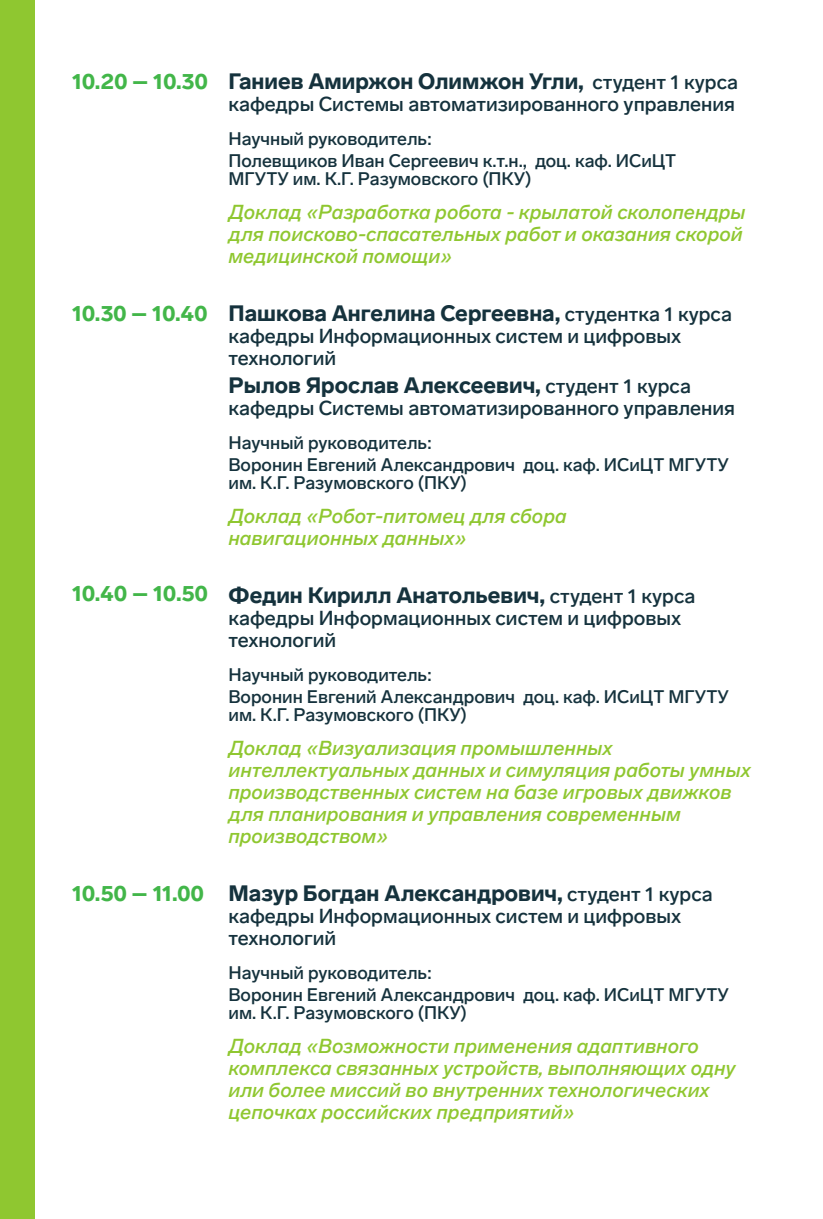
<style>
.page{position:relative;width:823px;height:1219px;background:#fff}
.page>*{position:absolute;margin:0;border:0;box-sizing:border-box;transform-origin:0 0}
.t1{font:900 22px "Lab Grotesque";color:#15323d}
.t2{font:900 22px "Lab Grotesque";color:#42b649}
.t3{font:italic 500 20px/22px "Lab Grotesque";color:#8fc730}
.t4{font:500 20px/22px "Lab Grotesque";color:#15323d}
.t5{font:500 18px/22px "Lab Grotesque";color:#15323d}
.s1{font-weight:500;font-size:20px}
</style>
<div class="page">
<div style="left:0;top:0;width:35px;height:1219px;background:#8fc730"></div>
<p class="t2" style="left:72px;top:68px;width:137px">10.20 – 10.30</p>
<p class="t2" style="left:72px;top:300px;width:137px">10.30 – 10.40</p>
<p class="t2" style="left:72px;top:580px;width:137px">10.40 – 10.50</p>
<p class="t2" style="left:72px;top:880px;width:133px">10.50 – 11.00</p>
<p class="t1" style="left:228px;top:68px;width:511px">Ганиев Амиржон Олимжон Угли, <span class="s1">студент 1 курса</span></p>
<p class="t4" style="left:228px;top:93px;width:507px">кафедры Системы автоматизированного управления</p>
<p class="t5" style="left:228px;top:127px;width:205px">Научный руководитель:</p>
<p class="t5" style="left:228px;top:149px;width:449px">Полевщиков Иван Сергеевич к.т.н., доц. каф. ИСиЦТ</p>
<p class="t5" style="left:228px;top:167px;width:304px">МГУТУ им. К.Г. Разумовского (ПКУ)</p>
<p class="t3" style="left:228px;top:201px;width:518px">Доклад «Разработка робота - крылатой сколопендры для поисково-спасательных работ и оказания скорой медицинской помощи»</p>
<p class="t1" style="left:228px;top:300px;width:505px">Пашкова Ангелина Сергеевна, <span class="s1">студентка 1 курса</span></p>
<p class="t4" style="left:228px;top:325px;width:454px">кафедры Информационных систем и цифровых технологий</p>
<p class="t1" style="left:228px;top:372px;width:463px">Рылов Ярослав Алексеевич, <span class="s1">студент 1 курса</span></p>
<p class="t4" style="left:228px;top:397px;width:507px">кафедры Системы автоматизированного управления</p>
<p class="t5" style="left:228px;top:431px;width:501px">Научный руководитель:<br>Воронин Евгений Александрович доц. каф. ИСиЦТ МГУТУ</p>
<p class="t5" style="left:228px;top:471px;width:240px">им. К.Г. Разумовского (ПКУ)</p>
<p class="t3" style="left:228px;top:505px;width:339px">Доклад «Робот-питомец для сбора</p>
<p class="t3" style="left:228px;top:527px;width:239px">навигационных данных»</p>
<p class="t1" style="left:228px;top:582px;width:468px">Федин Кирилл Анатольевич, <span class="s1">студент 1 курса</span></p>
<p class="t4" style="left:228px;top:607px;width:454px">кафедры Информационных систем и цифровых технологий</p>
<p class="t5" style="left:228px;top:663px;width:501px">Научный руководитель:<br>Воронин Евгений Александрович доц. каф. ИСиЦТ МГУТУ</p>
<p class="t5" style="left:228px;top:703px;width:240px">им. К.Г. Разумовского (ПКУ)</p>
<p class="t3" style="left:228px;top:737px;width:523px">Доклад «Визуализация промышленных интеллектуальных данных и симуляция работы умных производственных систем на базе игровых движков для планирования и управления современным производством»</p>
<p class="t1" style="left:228px;top:880px;width:485px">Мазур Богдан Александрович, <span class="s1">студент 1 курса</span></p>
<p class="t4" style="left:228px;top:905px;width:454px">кафедры Информационных систем и цифровых технологий</p>
<p class="t5" style="left:228px;top:961px;width:501px">Научный руководитель:<br>Воронин Евгений Александрович доц. каф. ИСиЦТ МГУТУ</p>
<p class="t5" style="left:228px;top:1001px;width:240px">им. К.Г. Разумовского (ПКУ)</p>
<p class="t3" style="left:228px;top:1035px;width:508px">Доклад «Возможности применения адаптивного комплекса связанных устройств, выполняющих одну или более миссий во внутренних технологических цепочках российских предприятий»</p>
</div>
